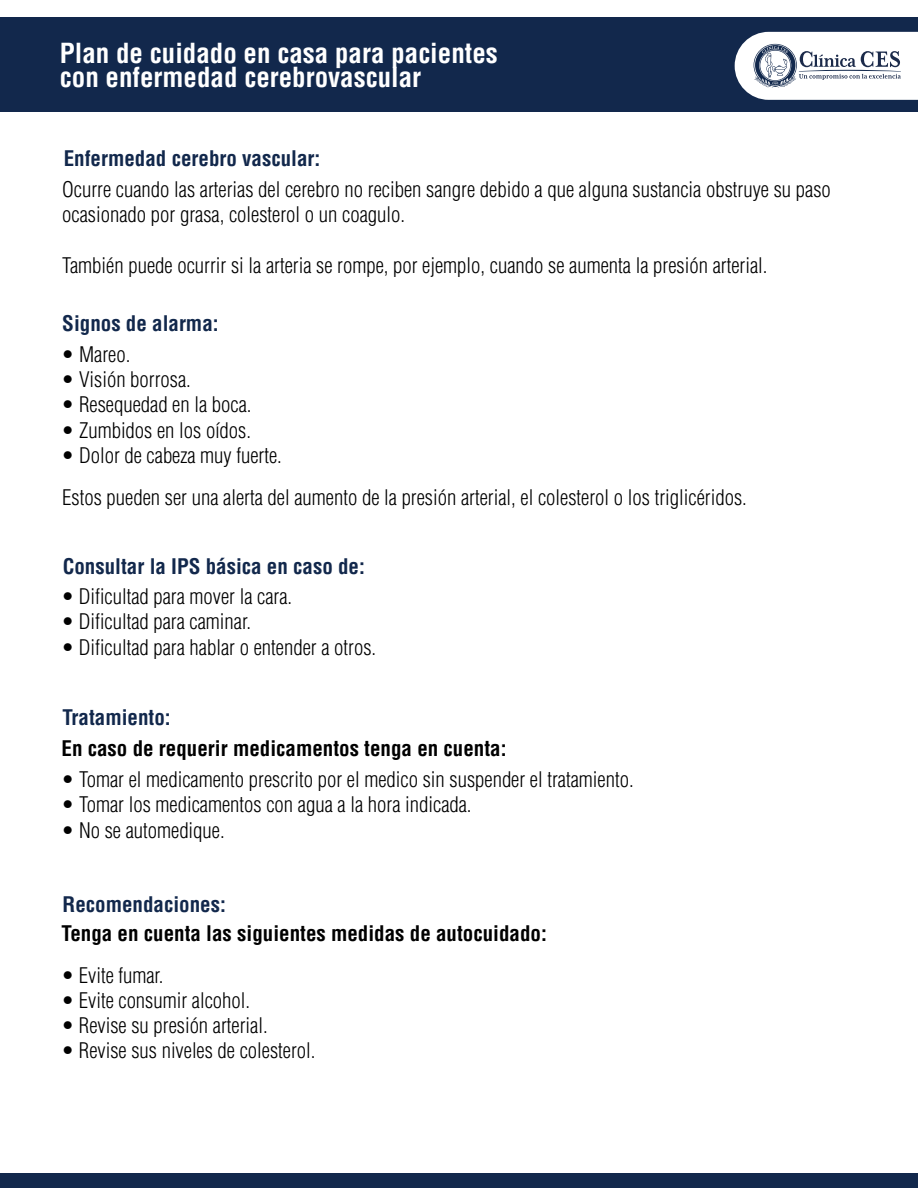
<style>
.page{position:relative;width:918px;height:1188px;background:#fff}
.page>*{position:absolute;margin:0;border:0;box-sizing:border-box;transform-origin:0 0}
.t1{font:700 condensed 27px/24px "Helvetica LT Std";color:#fff}
.t2{font:300 condensed 21px/25.2px "Helvetica LT Std";color:#000}
.t3{font:700 condensed 21px "Helvetica LT Std";color:#12284c}
.t4{font:700 condensed 21px "Helvetica LT Std";color:#000}
</style>
<div class="page">
<div style="left:0;top:17px;width:918px;height:95px;background:#12284c"></div>
<svg style="left:735px;top:32px;width:183px;height:68px"></svg>
<div style="left:0;top:1173px;width:918px;height:15px;background:#12284c"></div>
<p class="t1" style="left:60px;top:41px;width:439px">Plan de cuidado en casa para pacientes con enfermedad cerebrovascular</p>
<p class="t3" style="left:64px;top:145px;width:258px">Enfermedad cerebro vascular:</p>
<p class="t2" style="left:62px;top:177px;width:770px">Ocurre cuando las arterias del cerebro no reciben sangre debido a que alguna sustancia obstruye su paso ocasionado por grasa, colesterol o un coagulo.</p>
<p class="t2" style="left:62px;top:252px;width:707px">También puede ocurrir si la arteria se rompe, por ejemplo, cuando se aumenta la presión arterial.</p>
<p class="t3" style="left:62px;top:310px;width:158px">Signos de alarma:</p>
<p class="t2" style="left:62px;top:342px;width:70px">• Mareo.</p>
<p class="t2" style="left:62px;top:367px;width:131px">• Visión borrosa.</p>
<p class="t2" style="left:62px;top:392px;width:191px">• Resequedad en la boca.</p>
<p class="t2" style="left:62px;top:417px;width:191px">• Zumbidos en los oídos.</p>
<p class="t2" style="left:62px;top:443px;width:222px">• Dolor de cabeza muy fuerte.</p>
<p class="t2" style="left:62px;top:485px;width:686px">Estos pueden ser una alerta del aumento de la presión arterial, el colesterol o los triglicéridos.</p>
<p class="t3" style="left:63px;top:553px;width:304px">Consultar la IPS básica en caso de:</p>
<p class="t2" style="left:61px;top:584px;width:232px">• Dificultad para mover la cara.</p>
<p class="t2" style="left:61px;top:609px;width:191px">• Dificultad para caminar.</p>
<p class="t2" style="left:61px;top:634px;width:316px">• Dificultad para hablar o entender a otros.</p>
<p class="t3" style="left:63px;top:704px;width:110px">Tratamiento:</p>
<p class="t4" style="left:62px;top:735px;width:447px">En caso de requerir medicamentos tenga en cuenta:</p>
<p class="t2" style="left:62px;top:767px;width:574px">• Tomar el medicamento prescrito por el medico sin suspender el tratamiento.</p>
<p class="t2" style="left:62px;top:792px;width:412px">• Tomar los medicamentos con agua a la hora indicada.</p>
<p class="t2" style="left:62px;top:817px;width:165px">• No se automedique.</p>
<p class="t3" style="left:63px;top:891px;width:165px">Recomendaciones:</p>
<p class="t4" style="left:61px;top:920px;width:487px">Tenga en cuenta las siguientes medidas de autocuidado:</p>
<p class="t2" style="left:61px;top:962px;width:104px">• Evite fumar.</p>
<p class="t2" style="left:61px;top:987px;width:190px">• Evite consumir alcohol.</p>
<p class="t2" style="left:61px;top:1013px;width:208px">• Revise su presión arterial.</p>
<p class="t2" style="left:61px;top:1038px;width:256px">• Revise sus niveles de colesterol.</p>
</div>
